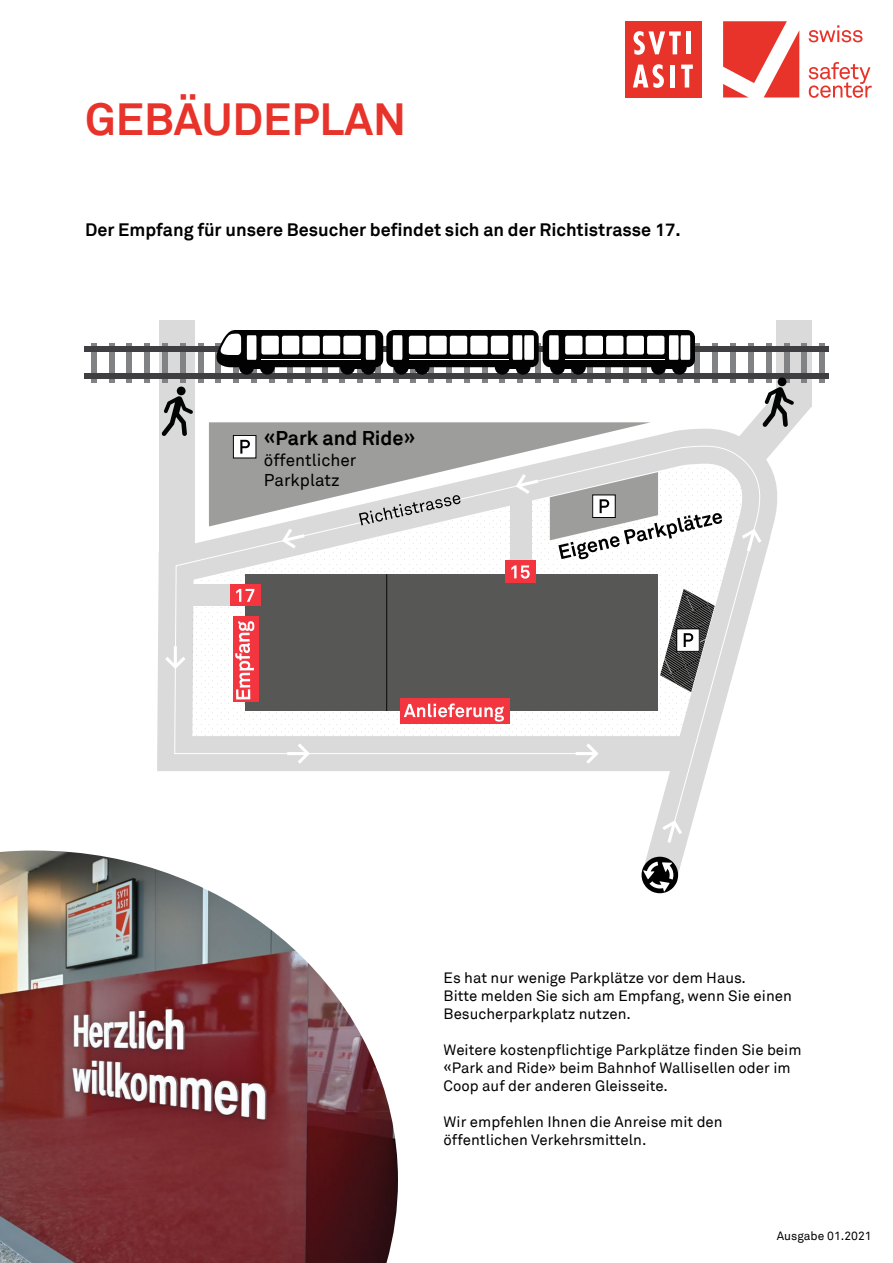
<style>
.page{position:relative;width:893px;height:1263px;background:#fff}
.page>*{position:absolute;margin:0;border:0;box-sizing:border-box;transform-origin:0 0}
.t1{font:700 45px "Akkurat TT";color:#e7332a}
.t2{font:700 19.95px "Akkurat TT";color:#000}
.t3{font:700 18px "Akkurat TT";color:#000}
.t4{font:17.1px/20.5px "Akkurat TT";color:#000}
.t5{font:15px/18px "Akkurat TT";color:#000}
.t6{font:12px "Akkurat TT";color:#000}
</style>
<div class="page">
<svg style="left:157px;top:429px;width:620px;height:449px"></svg>
<svg style="left:165px;top:646px;width:9px;height:23px"></svg>
<svg style="left:662px;top:840px;width:20px;height:3px"></svg>
<svg style="left:174px;top:446px;width:588px;height:394px"></svg>
<div style="left:159px;top:320px;width:35px;height:234px;background:#dadada"></div>
<div style="left:776px;top:320px;width:35px;height:87px;background:#dadada"></div>
<svg style="left:190px;top:465px;width:552px;height:273px"></svg>
<div style="left:187px;top:584px;width:62px;height:22px;background:#dadada"></div>
<div style="left:245px;top:574px;width:413px;height:137px;background:#575756"></div>
<hr style="left:386px;top:574px;width:1px;height:137px;background:#000">
<div style="left:510px;top:499px;width:21px;height:62px;background:#dadada"></div>
<div style="left:400px;top:698px;width:109px;height:26px;background:#f33540"></div>
<svg style="left:404px;top:703px;width:100px;height:19px"></svg>
<div style="left:230px;top:584px;width:31px;height:22px;background:#f33540"></div>
<div style="left:505px;top:561px;width:31px;height:22px;background:#f33540"></div>
<svg style="left:236px;top:589px;width:18px;height:13px"></svg>
<svg style="left:511px;top:565px;width:19px;height:14px"></svg>
<div style="left:233px;top:616px;width:25px;height:86px;background:#f33540"></div>
<svg style="left:235px;top:621px;width:19px;height:78px"></svg>
<svg style="left:660px;top:589px;width:55px;height:103px"></svg>
<svg style="left:550px;top:472px;width:172px;height:87px"></svg>
<svg style="left:642px;top:857px;width:36px;height:36px"></svg>
<svg style="left:209px;top:422px;width:442px;height:104px;fill:#9d9d9c"></svg>
<div style="left:233px;top:435px;width:23px;height:23px;background:#fff"></div>
<div style="left:233px;top:435px;width:23px;height:23px;border:1px solid #000"></div>
<svg style="left:240px;top:440px;width:10px;height:14px"></svg>
<svg style="left:339px;top:369px;width:6px;height:13px"></svg>
<svg style="left:357px;top:369px;width:6px;height:13px"></svg>
<div style="left:375px;top:343px;width:5px;height:39px;background:#808284"></div>
<svg style="left:393px;top:369px;width:5px;height:13px"></svg>
<div style="left:411px;top:343px;width:5px;height:39px;background:#808284"></div>
<svg style="left:428px;top:369px;width:6px;height:13px"></svg>
<div style="left:446px;top:343px;width:6px;height:39px;background:#808284"></div>
<div style="left:464px;top:343px;width:5px;height:39px;background:#808284"></div>
<div style="left:482px;top:343px;width:5px;height:39px;background:#808284"></div>
<div style="left:500px;top:343px;width:5px;height:39px;background:#808284"></div>
<div style="left:518px;top:343px;width:5px;height:39px;background:#808284"></div>
<div style="left:535px;top:343px;width:6px;height:39px;background:#808284"></div>
<div style="left:553px;top:343px;width:6px;height:39px;background:#808284"></div>
<svg style="left:571px;top:370px;width:5px;height:12px"></svg>
<div style="left:332px;top:374px;width:249px;height:5px;background:#3f3f41"></div>
<div style="left:588px;top:343px;width:5px;height:39px;background:#808284"></div>
<div style="left:606px;top:343px;width:5px;height:39px;background:#808284"></div>
<div style="left:623px;top:343px;width:6px;height:39px;background:#808284"></div>
<div style="left:641px;top:343px;width:6px;height:39px;background:#808284"></div>
<div style="left:659px;top:343px;width:5px;height:39px;background:#808284"></div>
<div style="left:677px;top:343px;width:5px;height:39px;background:#808284"></div>
<div style="left:695px;top:343px;width:5px;height:39px;background:#808284"></div>
<div style="left:712px;top:343px;width:6px;height:39px;background:#808284"></div>
<div style="left:730px;top:343px;width:6px;height:39px;background:#808284"></div>
<div style="left:748px;top:343px;width:5px;height:39px;background:#808284"></div>
<div style="left:766px;top:343px;width:5px;height:39px;background:#808284"></div>
<div style="left:784px;top:343px;width:5px;height:39px;background:#808284"></div>
<div style="left:802px;top:343px;width:5px;height:39px;background:#808284"></div>
<div style="left:819px;top:343px;width:6px;height:39px;background:#808284"></div>
<div style="left:581px;top:347px;width:248px;height:5px;background:#3f3f41"></div>
<div style="left:581px;top:374px;width:248px;height:5px;background:#3f3f41"></div>
<div style="left:91px;top:343px;width:5px;height:39px;background:#808284"></div>
<div style="left:109px;top:343px;width:5px;height:39px;background:#808284"></div>
<div style="left:127px;top:343px;width:5px;height:39px;background:#808284"></div>
<div style="left:144px;top:343px;width:6px;height:39px;background:#808284"></div>
<div style="left:162px;top:343px;width:6px;height:39px;background:#808284"></div>
<div style="left:180px;top:343px;width:6px;height:39px;background:#808284"></div>
<div style="left:198px;top:343px;width:5px;height:39px;background:#808284"></div>
<div style="left:216px;top:343px;width:5px;height:39px;background:#808284"></div>
<div style="left:234px;top:343px;width:5px;height:39px;background:#808284"></div>
<svg style="left:251px;top:369px;width:6px;height:13px"></svg>
<svg style="left:269px;top:370px;width:6px;height:12px"></svg>
<div style="left:287px;top:343px;width:5px;height:39px;background:#808284"></div>
<div style="left:305px;top:343px;width:5px;height:39px;background:#808284"></div>
<div style="left:323px;top:343px;width:5px;height:39px;background:#808284"></div>
<div style="left:84px;top:347px;width:248px;height:5px;background:#3f3f41"></div>
<div style="left:84px;top:374px;width:248px;height:5px;background:#3f3f41"></div>
<div style="left:394px;top:360px;width:15px;height:15px;background:#020203;border-radius:50%"></div>
<div style="left:415px;top:360px;width:14px;height:15px;background:#020203;border-radius:50%"></div>
<div style="left:495px;top:360px;width:15px;height:15px;background:#020203;border-radius:50%"></div>
<div style="left:516px;top:360px;width:14px;height:15px;background:#020203;border-radius:50%"></div>
<div style="left:550px;top:360px;width:15px;height:15px;background:#020203;border-radius:50%"></div>
<div style="left:571px;top:360px;width:15px;height:15px;background:#020203;border-radius:50%"></div>
<div style="left:651px;top:360px;width:15px;height:15px;background:#020203;border-radius:50%"></div>
<div style="left:672px;top:360px;width:15px;height:15px;background:#020203;border-radius:50%"></div>
<div style="left:361px;top:360px;width:15px;height:15px;background:#020203;border-radius:50%"></div>
<div style="left:340px;top:360px;width:15px;height:15px;background:#020203;border-radius:50%"></div>
<div style="left:260px;top:360px;width:15px;height:15px;background:#020203;border-radius:50%"></div>
<div style="left:239px;top:360px;width:15px;height:15px;background:#020203;border-radius:50%"></div>
<svg style="left:215px;top:330px;width:480px;height:39px"></svg>
<div style="left:778px;top:377px;width:8px;height:9px;background:#020303;border-radius:50%"></div>
<svg style="left:735px;top:384px;width:76px;height:80px"></svg>
<div style="left:177px;top:387px;width:9px;height:8px;background:#020303;border-radius:50%"></div>
<svg style="left:161px;top:396px;width:32px;height:40px"></svg>
<svg style="left:723px;top:21px;width:76px;height:76px"></svg>
<svg style="left:809px;top:25px;width:53px;height:17px"></svg>
<svg style="left:809px;top:62px;width:63px;height:36px"></svg>
<div style="left:625px;top:21px;width:77px;height:77px;background:#e7332a"></div>
<div style="left:686px;top:31px;width:5px;height:23px;background:#fff"></div>
<svg style="left:681px;top:65px;width:12px;height:23px"></svg>
<svg style="left:633px;top:64px;width:31px;height:24px"></svg>
<svg style="left:633px;top:31px;width:48px;height:24px"></svg>
<hr style="left:671px;top:65px;width:4px;height:23px;background:#fff">
<img style="left:0;top:850px;width:398px;height:413px">
<h1 class="t1" style="left:85px;top:92px;width:323px">GEBÄUDEPLAN</h1>
<p class="t3" style="left:85px;top:219px;width:597px">Der Empfang für unsere Besucher befindet sich an der Richtistrasse 17.</p>
<h2 class="t2" style="left:264px;top:426px;width:153px">«Park and Ride»</h2>
<p class="t4" style="left:264px;top:449px;width:94px">öffentlicher<br>Parkplatz</p>
<p class="t5" style="left:444px;top:968px;width:350px">Es hat nur wenige Parkplätze vor dem Haus.<br>Bitte melden Sie sich am Empfang, wenn Sie einen<br>Besucherparkplatz nutzen.</p>
<p class="t5" style="left:444px;top:1040px;width:359px">Weitere kostenpflichtige Parkplätze finden Sie beim «Park and Ride» beim Bahnhof Wallisellen oder im<br>Coop auf der anderen Gleisseite.</p>
<p class="t5" style="left:444px;top:1112px;width:280px">Wir empfehlen Ihnen die Anreise mit den öffentlichen Verkehrsmitteln.</p>
<p class="t6" style="left:777px;top:1229px;width:96px">Ausgabe 01.2021</p>
</div>
